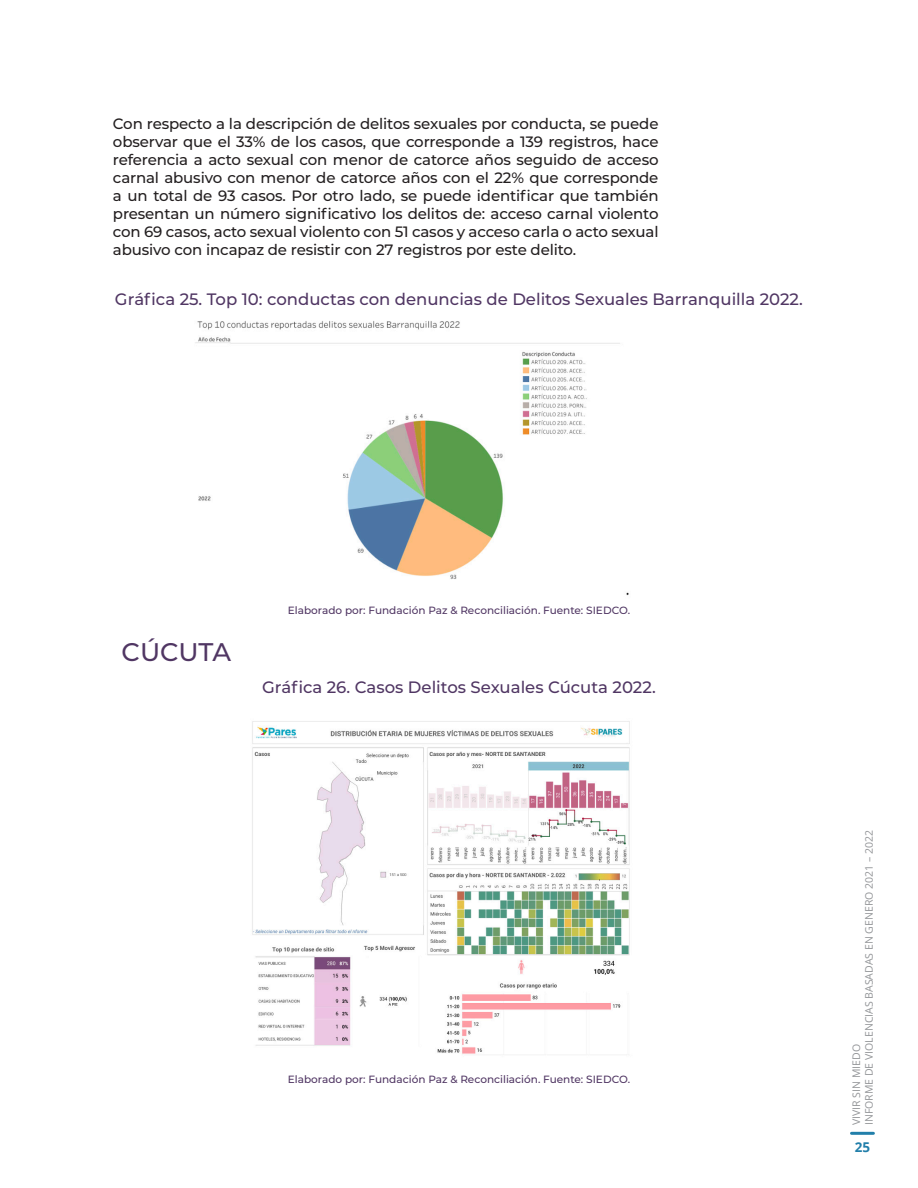
<style>
.page{position:relative;width:918px;height:1188px;background:#fff}
.page>*{position:absolute;margin:0;border:0;box-sizing:border-box;transform-origin:0 0}
.t1{font:500 25.5px "Montserrat";letter-spacing:-.005em;color:#503663}
.t2{font:500 16.5px "Montserrat";color:#503663}
.t3{font:500 15px/18px "Montserrat";letter-spacing:-.01em;color:#231f20;text-align:justify}
.t4{font:700 13.5px "Open Sans";color:#227faa}
.t5{font:500 10.5px "Montserrat";color:#503663}
.t6{font:10.5px/12.6px "Open Sans";color:#939598}
</style>
<div class="page">
<hr style="left:852px;top:1132px;width:21px;height:3px;background:#227faa">
<img style="left:195px;top:321px;width:434px;height:275px">
<img style="left:252px;top:721px;width:378px;height:334px">
<p class="t3" style="left:113px;top:114px;width:547px">Con respecto a la descripción de delitos sexuales por conducta, se puede observar que el 33% de los casos, que corresponde a 139 registros, hace referencia a acto sexual con menor de catorce años seguido de acceso carnal abusivo con menor de catorce años con el 22% que corresponde a un total de 93 casos. Por otro lado, se puede identificar que también presentan un número significativo los delitos de: acceso carnal violento con 69 casos, acto sexual violento con 51 casos y acceso carla o acto sexual abusivo con incapaz de resistir con 27 registros por este delito.</p>
<p class="t2" style="left:115px;top:288px;width:690px">Gráfica 25. Top 10: conductas con denuncias de Delitos Sexuales Barranquilla 2022.</p>
<p class="t1" style="left:122px;top:635px;width:111px">CÚCUTA</p>
<p class="t5" style="left:288px;top:603px;width:344px">Elaborado por: Fundación Paz &amp; Reconciliación. Fuente: SIEDCO.</p>
<p class="t2" style="left:262px;top:675px;width:395px">Gráfica 26. Casos Delitos Sexuales Cúcuta 2022.</p>
<p class="t5" style="left:288px;top:1072px;width:344px">Elaborado por: Fundación Paz &amp; Reconciliación. Fuente: SIEDCO.</p>
<p class="t6" style="left:850px;top:1125px;width:296px;rotate:-90deg">VIVIR SIN MIEDO<br>INFORME DE VIOLENCIAS BASADAS EN GENERO 2021 – 2022</p>
<p class="t4" style="left:855px;top:1137px;width:17px">25</p>
</div>
